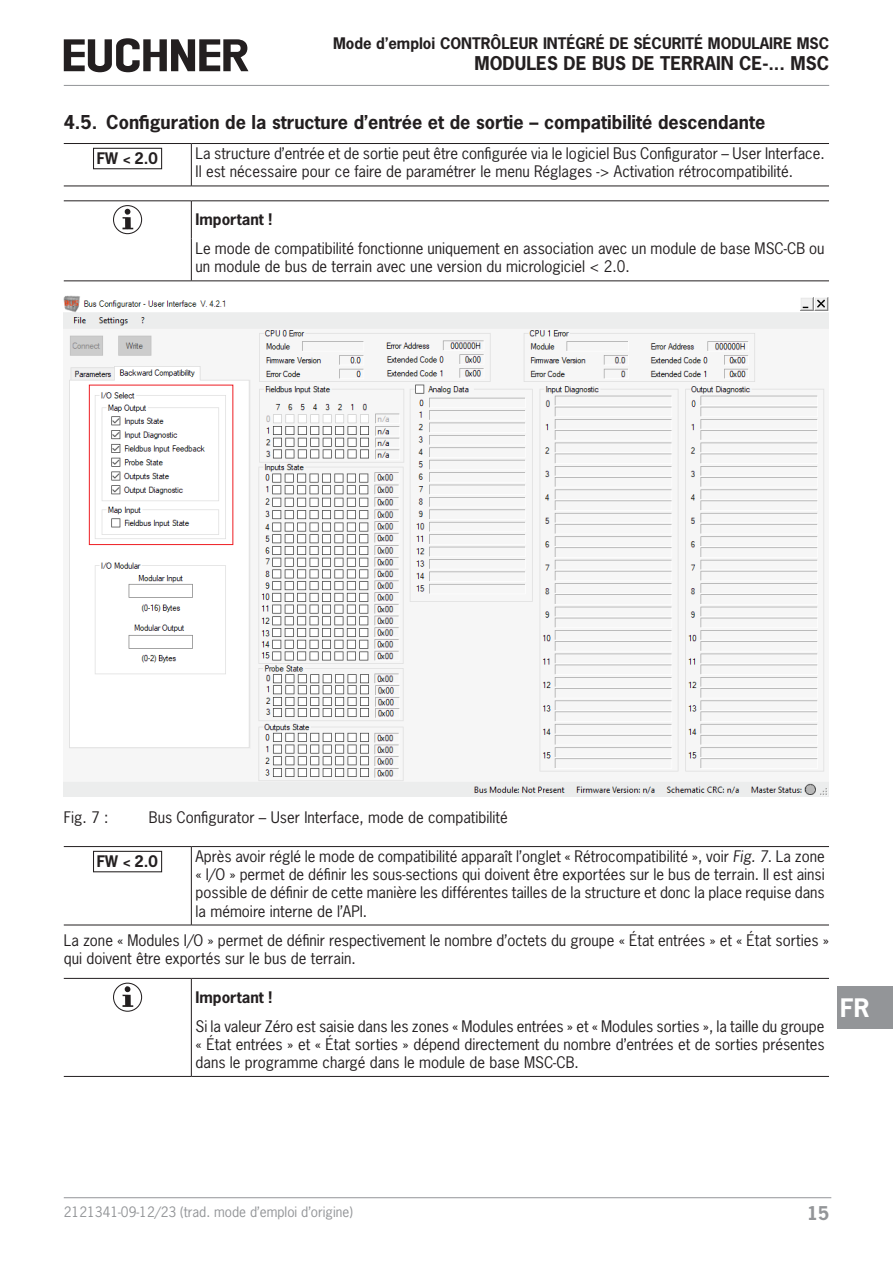
<style>
.page{position:relative;width:893px;height:1263px;background:#fff}
.page>*{position:absolute;margin:0;border:0;box-sizing:border-box;transform-origin:0 0}
.t1{font:700 24px "News Gothic Std";color:#fff}
.t2{font:700 18px "News Gothic Std";color:#231f20}
.t3{font:700 17.85px "News Gothic Std";color:#231f20}
.t4{font:700 17.85px "News Gothic Std";color:#939598}
.paragraph{font:15px/18px "News Gothic Std";color:#231f20}
.tableheadleft{font:700 15px "News Gothic Std";color:#231f20}
.t5{font:13.5px "News Gothic Std";color:#939598}
.s1{font-style:italic}
</style>
<div class="page">
<hr style="left:64px;top:85px;width:765px;height:1px;background:#939598">
<hr style="left:64px;top:1197px;width:767px;height:1px;background:#939598">
<svg style="left:64px;top:38px;width:184px;height:34px"></svg>
<div style="left:838px;top:986px;width:55px;height:43px;background:#939598"></div>
<hr style="left:64px;top:143px;width:127px;height:1px;background:#231f20">
<hr style="left:191px;top:143px;width:638px;height:1px;background:#231f20">
<hr style="left:191px;top:144px;width:1px;height:42px;background:#231f20">
<hr style="left:64px;top:186px;width:127px;height:1px;background:#231f20">
<hr style="left:191px;top:186px;width:638px;height:1px;background:#231f20">
<div style="left:93px;top:148px;width:69px;height:21px;border:1px solid #231f20"></div>
<hr style="left:64px;top:201px;width:127px;height:1px;background:#231f20">
<hr style="left:191px;top:201px;width:638px;height:1px;background:#231f20">
<hr style="left:191px;top:201px;width:1px;height:37px;background:#231f20">
<hr style="left:191px;top:238px;width:1px;height:43px;background:#231f20">
<hr style="left:64px;top:281px;width:127px;height:1px;background:#231f20">
<hr style="left:191px;top:281px;width:638px;height:1px;background:#231f20">
<svg style="left:113px;top:205px;width:29px;height:29px"></svg>
<svg style="left:122px;top:209px;width:11px;height:20px"></svg>
<img style="left:64px;top:295px;width:764px;height:502px">
<div style="left:89px;top:385px;width:144px;height:160px;border:1px solid #ee1d23"></div>
<hr style="left:64px;top:846px;width:127px;height:1px;background:#231f20">
<hr style="left:191px;top:846px;width:638px;height:1px;background:#231f20">
<hr style="left:191px;top:847px;width:1px;height:78px;background:#231f20">
<hr style="left:64px;top:925px;width:127px;height:1px;background:#231f20">
<hr style="left:191px;top:925px;width:638px;height:1px;background:#231f20">
<div style="left:93px;top:851px;width:69px;height:21px;border:1px solid #231f20"></div>
<hr style="left:64px;top:978px;width:127px;height:1px;background:#231f20">
<hr style="left:191px;top:978px;width:638px;height:1px;background:#231f20">
<hr style="left:191px;top:978px;width:1px;height:38px;background:#231f20">
<hr style="left:191px;top:1016px;width:1px;height:60px;background:#231f20">
<hr style="left:64px;top:1076px;width:127px;height:1px;background:#231f20">
<hr style="left:191px;top:1076px;width:638px;height:1px;background:#231f20">
<svg style="left:113px;top:983px;width:29px;height:29px"></svg>
<svg style="left:122px;top:986px;width:11px;height:21px"></svg>
<p class="tableheadleft" style="left:333px;top:34px;width:498px">Mode d’emploi CONTRÔLEUR INTÉGRÉ DE SÉCURITÉ MODULAIRE MSC</p>
<p class="t3" style="left:475px;top:51px;width:356px">MODULES DE BUS DE TERRAIN CE-... MSC</p>
<p class="t2" style="left:64px;top:110px;width:703px">4.5. Configuration de la structure d’entrée et de sortie – compatibilité descendante</p>
<p class="tableheadleft" style="left:97px;top:149px;width:62px">FW &lt; 2.0</p>
<p class="paragraph" style="left:196px;top:145px;width:631px">La structure d’entrée et de sortie peut être configurée via le logiciel Bus Configurator – User Interface.<br>Il est nécessaire pour ce faire de paramétrer le menu Réglages -&gt; Activation rétrocompatibilité.</p>
<p class="tableheadleft" style="left:196px;top:210px;width:78px">Important !</p>
<p class="paragraph" style="left:196px;top:240px;width:631px">Le mode de compatibilité fonctionne uniquement en association avec un module de base MSC-CB ou un module de bus de terrain avec une version du micrologiciel &lt; 2.0.</p>
<p class="paragraph" style="left:64px;top:808px;width:46px">Fig. 7 :</p>
<p class="paragraph" style="left:149px;top:808px;width:360px">Bus Configurator – User Interface, mode de compatibilité</p>
<p class="tableheadleft" style="left:97px;top:852px;width:62px">FW &lt; 2.0</p>
<p class="paragraph" style="left:196px;top:848px;width:631px;text-align:justify">Après avoir réglé le mode de compatibilité apparaît l’onglet « Rétrocompatibilité », voir <span class="s1">Fig. 7</span>. La zone « I/O » permet de définir les sous-sections qui doivent être exportées sur le bus de terrain. Il est ainsi possible de définir de cette manière les différentes tailles de la structure et donc la place requise dans la mémoire interne de l’API.</p>
<p class="paragraph" style="left:64px;top:931px;width:767px">La zone « Modules I/O » permet de définir respectivement le nombre d’octets du groupe « État entrées » et « État sorties » qui doivent être exportés sur le bus de terrain.</p>
<p class="tableheadleft" style="left:196px;top:987px;width:78px">Important !</p>
<p class="paragraph" style="left:196px;top:1017px;width:631px;text-align:justify">Si la valeur Zéro est saisie dans les zones « Modules entrées » et « Modules sorties », la taille du groupe « État entrées » et « État sorties » dépend directement du nombre d’entrées et de sorties présentes dans le programme chargé dans le module de base MSC-CB.</p>
<h1 class="t1" style="left:840px;top:992px;width:31px">FR</h1>
<p class="t5" style="left:64px;top:1203px;width:291px">2121341-09-12/23 (trad. mode d’emploi d’origine)</p>
<p class="t4" style="left:807px;top:1201px;width:24px">15</p>
</div>
